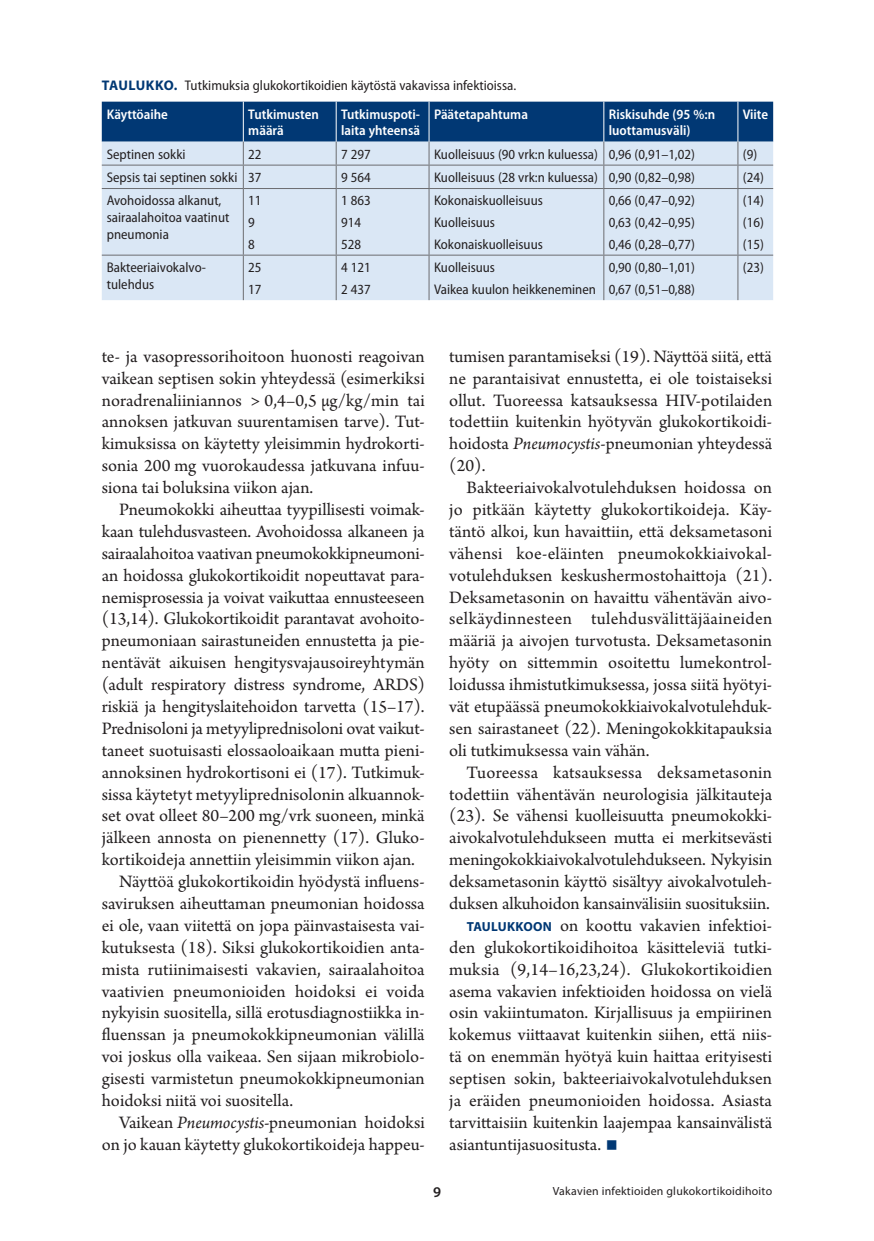
<style>
.page{position:relative;width:874px;height:1241px;background:#fff}
.page>*{position:absolute;margin:0;border:0;box-sizing:border-box;transform-origin:0 0}
.t1{font:42px "Arno Pro";color:#013874}
.t2{font:18.38px/21.9px "Arno Pro";color:#231f20;text-align:justify}
.t3{font:600 14.88px "Myriad Pro";color:#231f20}
.t{font:semi-condensed 14px/16.6px "Myriad Pro";color:#231f20}
.t_pl{font:600 semi-condensed 14px/16.6px "Myriad Pro";color:#fff}
.Ala{font:11.9px "Myriad Pro";letter-spacing:.02em;color:#231f20}
.s1{font-weight:700;font-stretch:normal;color:#013874}
.s2{font-style:italic}
.s3{font-family:"Myriad Pro";font-weight:700;font-size:13.12px;color:#013874}
</style>
<div class="page">
<div style="left:102px;top:189px;width:670px;height:111px;background:#dae7f5"></div>
<svg style="left:102px;top:102px;width:670px;height:86px;background:#7595b8"></svg>
<hr style="left:102px;top:188px;width:141px;height:1px;background:#6c6d70">
<hr style="left:102px;top:255px;width:141px;height:1px;background:#6c6d70">
<hr style="left:243px;top:188px;width:93px;height:1px;background:#6c6d70">
<hr style="left:243px;top:189px;width:1px;height:66px;background:#6c6d70">
<hr style="left:336px;top:188px;width:93px;height:1px;background:#6c6d70">
<hr style="left:335px;top:189px;width:1px;height:66px;background:#6c6d70">
<hr style="left:429px;top:188px;width:174px;height:1px;background:#6c6d70">
<hr style="left:428px;top:189px;width:1px;height:66px;background:#6c6d70">
<hr style="left:603px;top:188px;width:134px;height:1px;background:#6c6d70">
<hr style="left:603px;top:189px;width:1px;height:66px;background:#6c6d70">
<hr style="left:737px;top:188px;width:35px;height:1px;background:#6c6d70">
<hr style="left:737px;top:189px;width:1px;height:66px;background:#6c6d70">
<hr style="left:737px;top:255px;width:35px;height:1px;background:#6c6d70">
<hr style="left:243px;top:255px;width:93px;height:1px;background:#6c6d70">
<hr style="left:243px;top:255px;width:1px;height:45px;background:#6c6d70">
<hr style="left:336px;top:255px;width:93px;height:1px;background:#6c6d70">
<hr style="left:335px;top:255px;width:1px;height:45px;background:#6c6d70">
<hr style="left:429px;top:255px;width:174px;height:1px;background:#6c6d70">
<hr style="left:428px;top:255px;width:1px;height:45px;background:#6c6d70">
<hr style="left:603px;top:255px;width:134px;height:1px;background:#6c6d70">
<hr style="left:603px;top:255px;width:1px;height:45px;background:#6c6d70">
<hr style="left:737px;top:255px;width:1px;height:45px;background:#6c6d70">
<p class="t" style="left:102px;top:76px;width:415px"><span class="s1">TAULUKKO.</span> Tutkimuksia glukokortikoidien käytöstä vakavissa infektioissa.</p>
<p class="t_pl" style="left:107px;top:105px;width:63px">Käyttöaihe</p>
<p class="t_pl" style="left:248px;top:105px;width:72px">Tutkimusten määrä</p>
<p class="t_pl" style="left:341px;top:105px;width:80px">Tutkimuspoti&shy;laita yhteensä</p>
<p class="t_pl" style="left:434px;top:105px;width:95px">Päätetapahtuma</p>
<p class="t_pl" style="left:608px;top:105px;width:108px">Riskisuhde (95 %:n luottamusväli)</p>
<p class="t_pl" style="left:742px;top:105px;width:27px">Viite</p>
<p class="t" style="left:107px;top:145px;width:80px">Septinen sokki</p>
<p class="t" style="left:248px;top:145px;width:15px">22</p>
<p class="t" style="left:341px;top:145px;width:31px">7 297</p>
<p class="t" style="left:434px;top:145px;width:165px">Kuolleisuus (90 vrk:n kuluessa)</p>
<p class="t" style="left:608px;top:145px;width:88px">0,96 (0,91–1,02)</p>
<p class="t" style="left:742px;top:145px;width:16px">(9)</p>
<p class="t" style="left:107px;top:169px;width:132px">Sepsis tai septinen sokki</p>
<p class="t" style="left:248px;top:169px;width:15px">37</p>
<p class="t" style="left:341px;top:169px;width:31px">9 564</p>
<p class="t" style="left:434px;top:169px;width:165px">Kuolleisuus (28 vrk:n kuluessa)</p>
<p class="t" style="left:608px;top:169px;width:88px">0,90 (0,82–0,98)</p>
<p class="t" style="left:742px;top:169px;width:22px">(24)</p>
<p class="t" style="left:107px;top:192px;width:124px">Avohoidossa alkanut, sairaalahoitoa vaatinut pneumonia</p>
<p class="t" style="left:248px;top:192px;width:15px">11</p>
<p class="t" style="left:434px;top:192px;width:110px">Kokonaiskuolleisuus</p>
<p class="t" style="left:434px;top:214px;width:63px">Kuolleisuus</p>
<p class="t" style="left:434px;top:235px;width:110px">Kokonaiskuolleisuus</p>
<p class="t" style="left:608px;top:192px;width:88px">0,66 (0,47–0,92)</p>
<p class="t" style="left:608px;top:214px;width:88px">0,63 (0,42–0,95)</p>
<p class="t" style="left:608px;top:235px;width:88px">0,46 (0,28–0,77)</p>
<p class="t" style="left:742px;top:192px;width:22px">(14)</p>
<p class="t" style="left:742px;top:214px;width:22px">(16)</p>
<p class="t" style="left:742px;top:235px;width:22px">(15)</p>
<p class="t" style="left:341px;top:192px;width:31px">1 863</p>
<p class="t" style="left:341px;top:214px;width:21px">914</p>
<p class="t" style="left:341px;top:235px;width:21px">528</p>
<p class="t" style="left:248px;top:214px;width:8px">9</p>
<p class="t" style="left:248px;top:235px;width:8px">8</p>
<p class="t" style="left:107px;top:259px;width:100px">Bakteeriaivokalvo&shy;tulehdus</p>
<p class="t" style="left:248px;top:259px;width:15px">25</p>
<p class="t" style="left:248px;top:280px;width:15px">17</p>
<p class="t" style="left:341px;top:259px;width:31px">4 121</p>
<p class="t" style="left:341px;top:280px;width:31px">2 437</p>
<p class="t" style="left:434px;top:259px;width:63px">Kuolleisuus</p>
<p class="t" style="left:434px;top:280px;width:163px">Vaikea kuulon heikkeneminen</p>
<p class="t" style="left:608px;top:259px;width:88px">0,90 (0,80–1,01)</p>
<p class="t" style="left:608px;top:280px;width:88px">0,67 (0,51–0,88)</p>
<p class="t" style="left:742px;top:259px;width:22px">(23)</p>
<p class="t2" style="left:102px;top:346px;width:324px">te- ja vasopressorihoitoon huonosti reagoivan vaikean septisen sokin yhteydessä (esimerkiksi noradrenaliiniannos &gt; 0,4–0,5 μg/kg/min tai annoksen jatkuvan suurentamisen tarve). Tut&shy;kimuksissa on käytetty yleisimmin hydrokorti&shy;sonia 200 mg vuorokaudessa jatkuvana infuu&shy;siona tai boluksina viikon ajan.</p>
<p class="t2" style="left:102px;top:499px;width:324px;text-indent:17px">Pneumokokki aiheuttaa tyypillisesti voimak&shy;kaan tulehdusvasteen. Avohoidossa alkaneen ja sairaalahoitoa vaativan pneumokokkipneumoni&shy;an hoidossa glukokortikoidit nopeuttavat para&shy;nemisprosessia ja voivat vaikuttaa ennusteeseen (13,14). Glukokortikoidit parantavat avohoito&shy;pneumoniaan sairastuneiden ennustetta ja pie&shy;nentävät aikuisen hengitysvajausoireyhtymän (adult respiratory distress syndrome, ARDS) riskiä ja hengityslaitehoidon tarvetta (15–17).<br>Prednisoloni ja metyyliprednisoloni ovat vaikut&shy;taneet suotuisasti elossaoloaikaan mutta pieni&shy;annoksinen hydrokortisoni ei (17). Tutkimuk&shy;sissa käytetyt metyyliprednisolonin alkuannok&shy;set ovat olleet 80–200 mg/vrk suoneen, minkä jälkeen annosta on pienennetty (17). Gluko&shy;kortikoideja annettiin yleisimmin viikon ajan.</p>
<p class="t2" style="left:102px;top:871px;width:324px;text-indent:17px">Näyttöä glukokortikoidin hyödystä influens&shy;saviruksen aiheuttaman pneumonian hoidossa ei ole, vaan viitettä on jopa päinvastaisesta vai&shy;kutuksesta (18). Siksi glukokortikoidien anta&shy;mista rutiinimaisesti vakavien, sairaalahoitoa vaativien pneumonioiden hoidoksi ei voida nykyisin suositella, sillä erotusdiagnostiikka in&shy;fluenssan ja pneumokokkipneumonian välillä voi joskus olla vaikeaa. Sen sijaan mikrobiolo&shy;gisesti varmistetun pneumokokkipneumonian hoidoksi niitä voi suositella.</p>
<p class="t2" style="left:102px;top:1112px;width:324px;text-align:right">Vaikean <span class="s2">Pneumocystis-</span>pneumonian hoidoksi on jo kauan käytetty glukokortikoideja happeu-</p>
<p class="t2" style="left:449px;top:346px;width:324px">tumisen parantamiseksi (19). Näyttöä siitä, että ne parantaisivat ennustetta, ei ole toistaiseksi ollut. Tuoreessa katsauksessa HIV-potilaiden todettiin kuitenkin hyötyvän glukokortikoidi&shy;hoidosta <span class="s2">Pneumocystis</span>-pneumonian yhteydessä (20).</p>
<p class="t2" style="left:449px;top:477px;width:324px;text-indent:17px">Bakteeriaivokalvotulehduksen hoidossa on jo pitkään käytetty glukokortikoideja. Käy&shy;täntö alkoi, kun havaittiin, että deksametasoni vähensi koe-eläinten pneumokokkiaivokal&shy;votulehduksen keskushermostohaittoja (21).<br>Deksametasonin on havaittu vähentävän aivo&shy;selkäydinnesteen tulehdusvälittäjäaineiden määriä ja aivojen turvotusta. Deksametasonin hyöty on sittemmin osoitettu lumekontrol&shy;loidussa ihmistutkimuksessa, jossa siitä hyötyi&shy;vät etupäässä pneumokokkiaivokalvotulehduk&shy;sen sairastaneet (22). Meningokokkitapauksia oli tutkimuksessa vain vähän.</p>
<p class="t2" style="left:449px;top:762px;width:324px;text-indent:17px">Tuoreessa katsauksessa deksametasonin todettiin vähentävän neurologisia jälkitauteja (23). Se vähensi kuolleisuutta pneumokokki&shy;aivokalvotulehdukseen mutta ei merkitsevästi meningokokkiaivokalvotulehdukseen. Nykyisin deksametasonin käyttö sisältyy aivokalvotuleh&shy;duksen alkuhoidon kansainvälisiin suosituksiin.</p>
<p class="t2" style="left:449px;top:915px;width:324px;text-indent:17px"><span class="s3">TAULUKKOON</span> on koottu vakavien infektioi&shy;den glukokortikoidihoitoa käsitteleviä tutki&shy;muksia (9,14–16,23,24). Glukokortikoidien asema vakavien infektioiden hoidossa on vielä osin vakiintumaton. Kirjallisuus ja empiirinen kokemus viittaavat kuitenkin siihen, että niis&shy;tä on enemmän hyötyä kuin haittaa erityisesti septisen sokin, bakteeriaivokalvotulehduksen ja eräiden pneumonioiden hoidossa. Asiasta tarvittaisiin kuitenkin laajempaa kansainvälistä asiantuntijasuositusta.</p>
<p class="t1" style="left:605px;top:1118px;width:15px">■</p>
<p class="t3" style="left:433px;top:1182px;width:9px">9</p>
<p class="Ala" style="left:552px;top:1183px;width:221px">Vakavien infektioiden glukokortikoidihoito</p>
</div>
